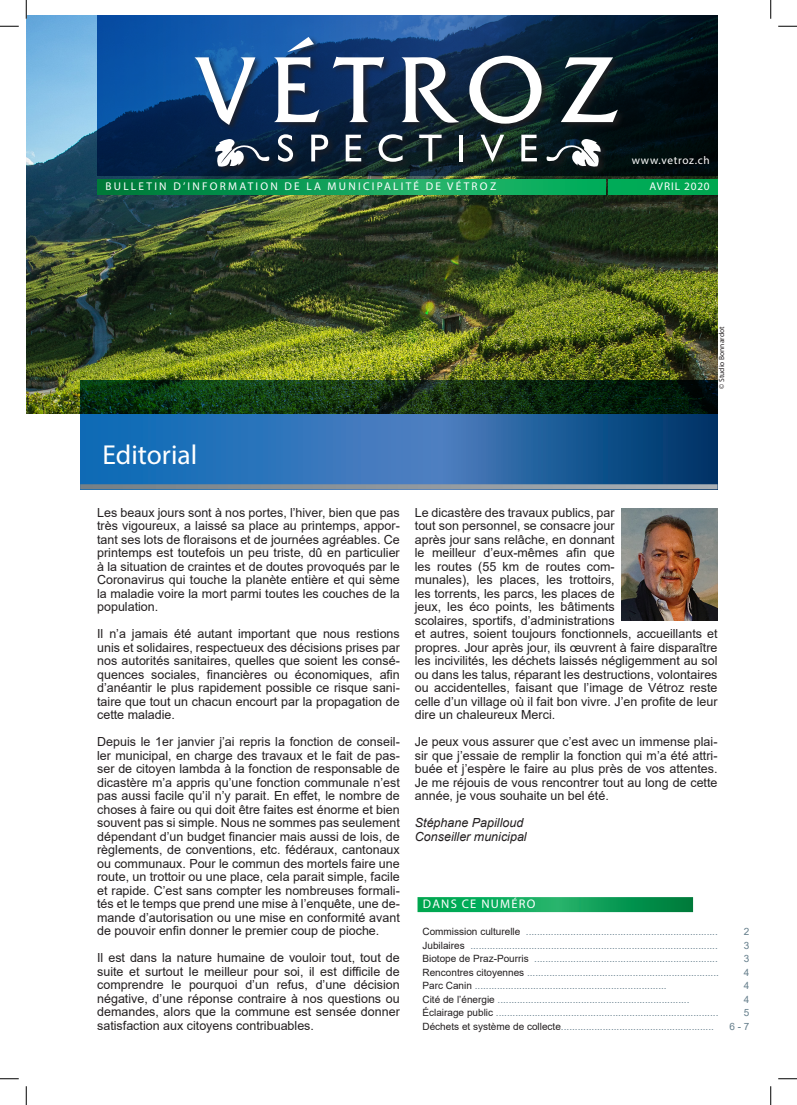
<style>
.page{position:relative;width:797px;height:1105px;background:#fff}
.page>*{position:absolute;margin:0;border:0;box-sizing:border-box;transform-origin:0 0}
.texte_standard_FR{font:27.5px "Myriad Pro";color:#fff}
.texte_standard_FR-2{font:12.5px/13.5px "Arial";color:#231f20;text-align:justify}
.texte_standard_FR-3{font:italic 12.5px "Arial";color:#231f20}
.texte_standard_FR-4{font:12.5px "Myriad Pro";letter-spacing:.1em;color:#fff}
.texte_standard_FR-5{font:11.25px "Myriad Pro";letter-spacing:.2em;color:#fff}
.texte_standard_FR-6{font:11.25px "Myriad Pro";letter-spacing:.06em;color:#fff}
.texte_standard_FR-7{font:11.25px "Myriad Pro";letter-spacing:.07em;color:#fff}
.texte_standard_FR-8{font:10px "Arial";color:#667f8c}
.texte_standard_FR-9{font:7.5px "Myriad Pro";color:#231f20}
.s1{color:#231f20}
</style>
<div class="page">
<img style="left:26px;top:16px;width:691px;height:397px">
<svg style="left:80px;top:380px;width:637px;height:104px;background:#1e5577"></svg>
<svg style="left:97px;top:16px;width:620px;height:159px;background:#09315c"></svg>
<svg style="left:97px;top:179px;width:509px;height:16px;background:#0d9e56"></svg>
<div style="left:608px;top:179px;width:109px;height:16px;background:#00a954"></div>
<svg style="left:80px;top:484px;width:637px;height:5px;background:#89949d"></svg>
<div style="left:194px;top:36px;width:432px;height:139px;background:#231f20;opacity:.75"></div>
<svg style="left:215px;top:139px;width:54px;height:29px"></svg>
<svg style="left:546px;top:139px;width:55px;height:29px"></svg>
<svg style="left:194px;top:57px;width:61px;height:68px"></svg>
<svg style="left:274px;top:37px;width:45px;height:85px"></svg>
<svg style="left:333px;top:57px;width:51px;height:65px"></svg>
<svg style="left:401px;top:57px;width:58px;height:66px"></svg>
<svg style="left:469px;top:56px;width:72px;height:68px"></svg>
<svg style="left:560px;top:57px;width:58px;height:65px"></svg>
<svg style="left:278px;top:134px;width:15px;height:28px"></svg>
<svg style="left:311px;top:135px;width:17px;height:26px"></svg>
<svg style="left:346px;top:135px;width:15px;height:26px"></svg>
<svg style="left:378px;top:134px;width:24px;height:28px"></svg>
<svg style="left:419px;top:135px;width:22px;height:26px"></svg>
<hr style="left:459px;top:135px;width:4px;height:26px;background:#fff">
<svg style="left:480px;top:135px;width:24px;height:27px"></svg>
<svg style="left:521px;top:135px;width:16px;height:26px"></svg>
<svg style="left:417px;top:897px;width:276px;height:15px;background:#0da258"></svg>
<img style="left:622px;top:509px;width:95px;height:111px">
<svg style="left:0;top:25px;width:19px;height:2px"></svg>
<svg style="left:778px;top:25px;width:19px;height:2px"></svg>
<svg style="left:0;top:1078px;width:19px;height:1px"></svg>
<svg style="left:778px;top:1078px;width:19px;height:1px"></svg>
<svg style="left:25px;top:0;width:2px;height:19px"></svg>
<svg style="left:25px;top:1086px;width:2px;height:19px"></svg>
<svg style="left:770px;top:0;width:1px;height:19px"></svg>
<svg style="left:770px;top:1086px;width:1px;height:19px"></svg>
<p class="texte_standard_FR-6" style="left:632px;top:154px;width:79px">www.vetroz.ch</p>
<p class="texte_standard_FR-5" style="left:105px;top:180px;width:392px">BULLETIN D’INFORMATION DE LA MUNICIPALITÉ DE VÉTROZ</p>
<p class="texte_standard_FR-7" style="left:649px;top:180px;width:62px">AVRIL 2020</p>
<p class="texte_standard_FR" style="left:102px;top:438px;width:96px">Editorial</p>
<p class="texte_standard_FR-9" style="left:717px;top:389px;width:64px;rotate:-90deg">© Studio Bonnardot</p>
<p class="texte_standard_FR-2" style="left:97px;top:506px;width:304px">Les beaux jours sont à nos portes, l’hiver, bien que pas très vigoureux, a laissé sa place au printemps, appor&shy;tant ses lots de floraisons et de journées agréables. Ce printemps est toutefois un peu triste, dû en particulier à la situation de craintes et de doutes provoqués par le Coronavirus qui touche la planète entière et qui sème la maladie voire la mort parmi toutes les couches de la population.</p>
<p class="texte_standard_FR-2" style="left:97px;top:627px;width:304px">Il n’a jamais été autant important que nous restions unis et solidaires, respectueux des décisions prises par nos autorités sanitaires, quelles que soient les consé&shy;quences sociales, financières ou économiques, afin d’anéantir le plus rapidement possible ce risque sani&shy;taire que tout un chacun encourt par la propagation de cette maladie.</p>
<p class="texte_standard_FR-2" style="left:97px;top:735px;width:304px">Depuis le 1er janvier j’ai repris la fonction de conseil&shy;ler municipal, en charge des travaux et le fait de pas&shy;ser de citoyen lambda à la fonction de responsable de dicastère m’a appris qu’une fonction communale n’est pas aussi facile qu’il n’y parait. En effet, le nombre de choses à faire ou qui doit être faites est énorme et bien souvent pas si simple. Nous ne sommes pas seulement dépendant d’un budget financier mais aussi de lois, de règlements, de conventions, etc. fédéraux, cantonaux ou communaux. Pour le commun des mortels faire une route, un trottoir ou une place, cela parait simple, facile et rapide. C’est sans compter les nombreuses formali&shy;tés et le temps que prend une mise à l’enquête, une de&shy;mande d’autorisation ou une mise en conformité avant de pouvoir enfin donner le premier coup de pioche.</p>
<p class="texte_standard_FR-2" style="left:97px;top:951px;width:304px">Il est dans la nature humaine de vouloir tout, tout de suite et surtout le meilleur pour soi, il est difficile de comprendre le pourquoi d’un refus, d’une décision négative, d’une réponse contraire à nos questions ou demandes, alors que la commune est sensée donner satisfaction aux citoyens contribuables.</p>
<p class="texte_standard_FR-2" style="left:415px;top:506px;width:304px;text-align:left">Le dicastère des travaux publics, par<br>tout son personnel, se consacre jour<br>après jour sans relâche, en donnant<br>le meilleur d’eux-mêmes afin que<br>les routes (55 km de routes com-<br>munales), les places, les trottoirs,<br>les torrents, les parcs, les places de<br>jeux, les éco points, les bâtiments<br>scolaires, sportifs, d’administrations<br>et autres, soient toujours fonctionnels, accueillants et propres. Jour après jour, ils œuvrent à faire disparaître les incivilités, les déchets laissés négligemment au sol ou dans les talus, réparant les destructions, volontaires ou accidentelles, faisant que l’image de Vétroz reste celle d’un village où il fait bon vivre. J’en profite de leur dire un chaleureux Merci.</p>
<p class="texte_standard_FR-2" style="left:415px;top:735px;width:304px">Je peux vous assurer que c’est avec un immense plai&shy;sir que j’essaie de remplir la fonction qui m’a été attri&shy;buée et j’espère le faire au plus près de vos attentes.<br>Je me réjouis de vous rencontrer tout au long de cette année, je vous souhaite un bel été.</p>
<p class="texte_standard_FR-3" style="left:415px;top:815px;width:110px">Stéphane Papilloud</p>
<p class="texte_standard_FR-3" style="left:415px;top:828px;width:113px">Conseiller municipal</p>
<p class="texte_standard_FR-4" style="left:423px;top:896px;width:114px">DANS CE NUMÉRO</p>
<p class="texte_standard_FR-8" style="left:422px;top:925px;width:297px"><span class="s1">Commission culturelle</span> .....................................................................</p>
<p class="texte_standard_FR-8" style="left:744px;top:925px;width:7px">2</p>
<p class="texte_standard_FR-8" style="left:422px;top:938px;width:297px"><span class="s1">Jubilaires</span> .........................................................................................</p>
<p class="texte_standard_FR-8" style="left:744px;top:938px;width:7px">3</p>
<p class="texte_standard_FR-8" style="left:422px;top:952px;width:297px"><span class="s1">Biotope de Praz-Pourris</span> ..................................................................</p>
<p class="texte_standard_FR-8" style="left:744px;top:952px;width:7px">3</p>
<p class="texte_standard_FR-8" style="left:422px;top:965px;width:298px"><span class="s1">Rencontres citoyennes</span> .....................................................................</p>
<p class="texte_standard_FR-8" style="left:744px;top:965px;width:7px">4</p>
<p class="texte_standard_FR-8" style="left:422px;top:979px;width:246px"><span class="s1">Parc Canin</span> .....................................................................</p>
<p class="texte_standard_FR-8" style="left:744px;top:979px;width:7px">4</p>
<p class="texte_standard_FR-8" style="left:422px;top:992px;width:268px"><span class="s1">Cité de l’énergie</span> .....................................................................</p>
<p class="texte_standard_FR-8" style="left:744px;top:992px;width:7px">4</p>
<p class="texte_standard_FR-8" style="left:422px;top:1006px;width:297px"><span class="s1">Éclairage public</span> ................................................................................</p>
<p class="texte_standard_FR-8" style="left:744px;top:1006px;width:7px">5</p>
<p class="texte_standard_FR-8" style="left:422px;top:1019px;width:293px"><span class="s1">Déchets et système de collecte</span>.......................................................</p>
<p class="texte_standard_FR-8" style="left:729px;top:1019px;width:22px">6 - 7</p>
</div>
